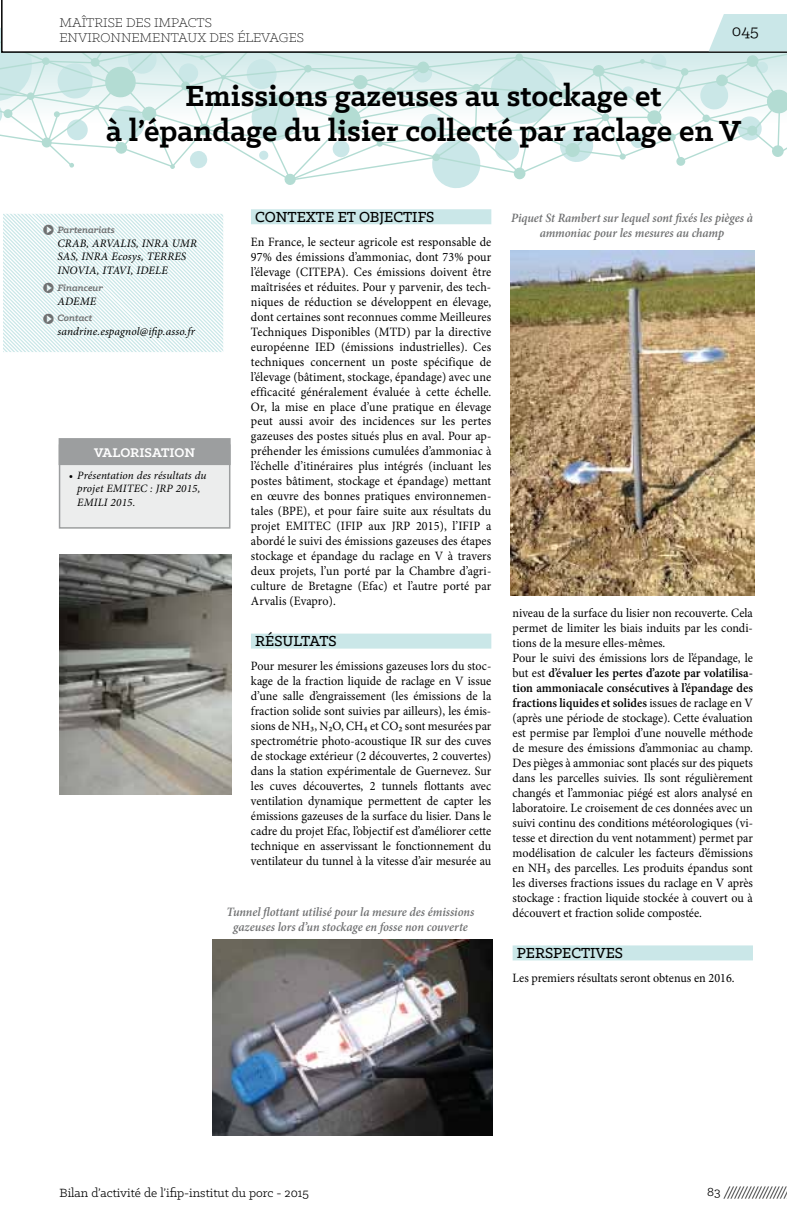
<style>
.page{position:relative;width:787px;height:1212px;background:#fff}
.page>*{position:absolute;margin:0;border:0;box-sizing:border-box;transform-origin:0 0}
.t1{font:700 33px/34.5px "Klinic Slab";color:#000;text-align:center}
.t2{font:18px "Klinic Slab";color:#000}
.t3{font:500 16.5px "Klinic Slab";color:#000;scale:.95 1}
.t4{font:300 14.25px/15px "Klinic Slab";color:#000}
.t5{font:700 14.25px "Klinic Slab";color:#fff}
.t6{font:13.5px "Klinic Slab";color:#000}
.t7{font:12.75px/15px "Minion Pro";color:#000;text-align:justify;scale:.95 1}
.t8{font:italic 600 12.75px/15.3px "Minion Pro";letter-spacing:-.005em;color:#707172;text-align:center;scale:.95 1}
.t9{font:italic 11.4px/13.6px "Minion Pro";letter-spacing:.015em;color:#000}
.t10{font:italic 11.25px/13.5px "Minion Pro";letter-spacing:.01em;color:#000}
.t11{font:italic 700 10.5px "Klinic Slab";color:#707172}
.s1{font-family:"icon faure";font-weight:400;font-style:normal;font-size:15px}
.s2{font-weight:600}
</style>
<div class="page">
<svg style="left:0;top:14px;width:787px;height:174px"></svg>
<svg style="left:3px;top:213px;width:221px;height:139px"></svg>
<div style="left:251px;top:209px;width:240px;height:15px;background:#cae7e8"></div>
<div style="left:251px;top:634px;width:240px;height:15px;background:#cae7e8"></div>
<div style="left:512px;top:945px;width:241px;height:15px;background:#cae7e8"></div>
<div style="left:60px;top:445px;width:170px;height:83px;background:#eceded"></div>
<div style="left:59px;top:438px;width:172px;height:27px;background:#9c9e9f"></div>
<div style="left:59px;top:444px;width:171px;height:85px;border:2px solid #9c9e9f"></div>
<img style="left:213px;top:940px;width:280px;height:195px">
<img style="left:60px;top:555px;width:171px;height:239px">
<img style="left:511px;top:251px;width:243px;height:344px">
<p class="t4" style="left:60px;top:14px;width:246px">MAÎTRISE DES IMPACTS<br>ENVIRONNEMENTAUX DES ÉLEVAGES</p>
<h2 class="t2" style="left:732px;top:19px;width:28px">045</h2>
<h1 class="t1" style="left:106px;top:78px;width:636px">Emissions gazeuses au stockage et<br>à l’épandage du lisier collecté par raclage en V</h1>
<p class="t11" style="left:43px;top:223px;width:74px"><span class="s1">A</span> Partenariats</p>
<p class="t9" style="left:57px;top:236px;width:141px">CRAB, ARVALIS, INRA UMR<br>SAS, INRA Ecosys, TERRES<br>INOVIA, ITAVI, IDELE</p>
<p class="t11" style="left:43px;top:281px;width:62px"><span class="s1">A</span> Financeur</p>
<p class="t9" style="left:57px;top:294px;width:40px">ADEME</p>
<p class="t11" style="left:43px;top:311px;width:51px"><span class="s1">A</span> Contact</p>
<p class="t9" style="left:57px;top:325px;width:139px">sandrine.espagnol@ifip.asso.fr</p>
<p class="t5" style="left:94px;top:443px;width:45px">Valorisa</p>
<p class="t5" style="left:161px;top:443px;width:35px">tion</p>
<p class="t10" style="left:77px;top:468px;width:131px;text-indent:-9px">• Présentation des résultats du projet EMITEC : JRP 2015,<br>EMILI 2015.</p>
<p class="t3" style="left:255px;top:206px;width:181px">CONTEXTE ET OBJECTIFS</p>
<p class="t7" style="left:251px;top:234px;width:254px">En France, le secteur agricole est responsable de 97% des émissions d’ammoniac, dont 73% pour l’élevage (CITEPA). Ces émissions doivent être maîtrisées et réduites. Pour y parvenir, des tech&shy;niques de réduction se développent en élevage, dont certaines sont reconnues comme Meilleures Techniques Disponibles (MTD) par la directive européenne IED (émissions industrielles). Ces techniques concernent un poste spécifique de l’élevage (bâtiment, stockage, épandage) avec une efficacité généralement évaluée à cette échelle.<br>Or, la mise en place d’une pratique en élevage peut aussi avoir des incidences sur les pertes gazeuses des postes situés plus en aval. Pour ap&shy;préhender les émissions cumulées d’ammoniac à l’échelle d’itinéraires plus intégrés (incluant les postes bâtiment, stockage et épandage) mettant en œuvre des bonnes pratiques environnemen&shy;tales (BPE), et pour faire suite aux résultats du projet EMITEC (IFIP aux JRP 2015), l’IFIP a abordé le suivi des émissions gazeuses des étapes stockage et épandage du raclage en V à travers deux projets, l’un porté par la Chambre d’agri&shy;culture de Bretagne (Efac) et l’autre porté par Arvalis (Evapro).</p>
<p class="t3" style="left:255px;top:631px;width:85px">RÉSULTATS</p>
<p class="t7" style="left:251px;top:658px;width:254px">Pour mesurer les émissions gazeuses lors du stoc&shy;kage de la fraction liquide de raclage en V issue d’une salle d’engraissement (les émissions de la fraction solide sont suivies par ailleurs), les émis&shy;sions de NH₃, N₂O, CH₄ et CO₂ sont mesurées par spectrométrie photo-acoustique IR sur des cuves de stockage extérieur (2 découvertes, 2 couvertes) dans la station expérimentale de Guernevez. Sur les cuves découvertes, 2 tunnels flottants avec ventilation dynamique permettent de capter les émissions gazeuses de la surface du lisier. Dans le cadre du projet Efac, l’objectif est d’améliorer cette technique en asservissant le fonctionnement du ventilateur du tunnel à la vitesse d’air mesurée au</p>
<p class="t8" style="left:226px;top:904px;width:262px">Tunnel flottant utilisé pour la mesure des émissions gazeuses lors d’un stockage en fosse non couverte</p>
<p class="t8" style="left:511px;top:210px;width:256px">Piquet St Rambert sur lequel sont fixés les pièges à ammoniac pour les mesures au champ</p>
<p class="t7" style="left:512px;top:606px;width:254px;text-align:left">niveau de la surface du lisier non recouverte. Cela permet de limiter les biais induits par les condi&shy;tions de la mesure elles-mêmes.<br>Pour le suivi des émissions lors de l’épandage, le but est <span class="s2">d’évaluer les pertes d’azote par volatilisa&shy;tion ammoniacale consécutives à l’épandage des fractions liquides et solides</span> issues de raclage en V (après une période de stockage). Cette évaluation est permise par l’emploi d’une nouvelle méthode de mesure des émissions d’ammoniac au champ.<br>Des pièges à ammoniac sont placés sur des piquets dans les parcelles suivies. Ils sont régulièrement changés et l’ammoniac piégé est alors analysé en laboratoire. Le croisement de ces données avec un suivi continu des conditions météorologiques (vi&shy;tesse et direction du vent notamment) permet par modélisation de calculer les facteurs d’émissions en NH₃ des parcelles. Les produits épandus sont les diverses fractions issues du raclage en V après stockage : fraction liquide stockée à couvert ou à découvert et fraction solide compostée.</p>
<p class="t3" style="left:517px;top:942px;width:111px">PERSPECTIVES</p>
<p class="t7" style="left:512px;top:970px;width:235px">Les premiers résultats seront obtenus en 2016.</p>
<p class="t6" style="left:60px;top:1184px;width:251px">Bilan d’activité de l’ifip-institut du porc - 2015</p>
<p class="t6" style="left:707px;top:1183px;width:82px">8 3 /////////////////</p>
</div>
